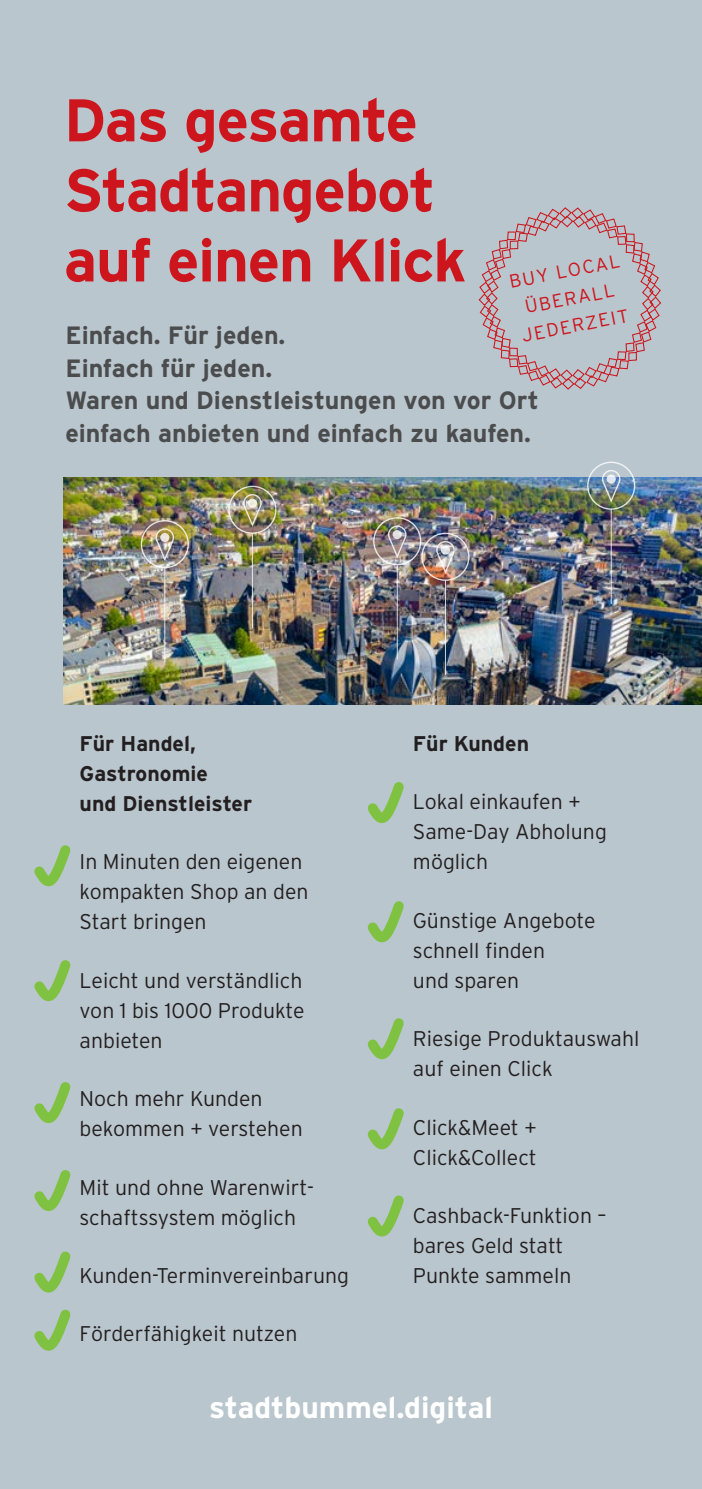
<style>
.page{position:relative;width:702px;height:1489px;background:#fff}
.page>*{position:absolute;margin:0;border:0;box-sizing:border-box;transform-origin:0 0}
.t1{font:700 60px/70px "Interstate";letter-spacing:-.02em;color:#cd151d}
.t2{font:700 30px "Interstate";color:#fff}
.t3{font:700 25px/32.5px "Interstate";color:#4b4c4d}
.t4{font:300 21.25px/30px "Interstate";color:#231f20}
.t5{font:700 21.25px/30px "Interstate";color:#231f20}
.t6{font:300 18.75px/27.5px "Interstate";color:#cd151d;text-align:center}
</style>
<div class="page">
<div style="left:0;top:0;width:702px;height:1488px;background:#bac6cd"></div>
<hr style="left:701px;top:0;width:1px;height:1488px;background:#103b8a">
<img style="left:64px;top:477px;width:638px;height:227px">
<div style="left:587px;top:461px;width:48px;height:49px;border:1px solid #fff;border-radius:50%"></div>
<hr style="left:610px;top:509px;width:1px;height:94px;background:#fff">
<svg style="left:601px;top:470px;width:20px;height:34px"></svg>
<svg style="left:606px;top:474px;width:9px;height:9px"></svg>
<div style="left:373px;top:517px;width:48px;height:48px;border:1px solid #fff;border-radius:50%"></div>
<hr style="left:397px;top:564px;width:1px;height:95px;background:#fff">
<svg style="left:387px;top:525px;width:20px;height:35px"></svg>
<svg style="left:392px;top:530px;width:10px;height:9px"></svg>
<div style="left:421px;top:532px;width:48px;height:49px;border:1px solid #fff;border-radius:50%"></div>
<hr style="left:445px;top:580px;width:1px;height:94px;background:#fff">
<svg style="left:435px;top:540px;width:20px;height:35px"></svg>
<svg style="left:441px;top:545px;width:9px;height:9px"></svg>
<div style="left:228px;top:485px;width:48px;height:49px;border:1px solid #fff;border-radius:50%"></div>
<hr style="left:252px;top:533px;width:1px;height:94px;background:#fff">
<svg style="left:242px;top:493px;width:20px;height:35px"></svg>
<svg style="left:248px;top:498px;width:9px;height:9px"></svg>
<div style="left:141px;top:520px;width:48px;height:48px;border:1px solid #fff;border-radius:50%"></div>
<hr style="left:164px;top:567px;width:1px;height:95px;background:#fff">
<svg style="left:155px;top:527px;width:20px;height:36px"></svg>
<svg style="left:160px;top:533px;width:9px;height:9px"></svg>
<svg style="left:478px;top:207px;width:183px;height:183px"></svg>
<svg style="left:34px;top:845px;width:37px;height:42px"></svg>
<svg style="left:34px;top:960px;width:37px;height:42px"></svg>
<svg style="left:34px;top:1082px;width:37px;height:42px"></svg>
<svg style="left:34px;top:1170px;width:37px;height:42px"></svg>
<svg style="left:34px;top:1251px;width:37px;height:42px"></svg>
<svg style="left:34px;top:1309px;width:37px;height:42px"></svg>
<svg style="left:367px;top:782px;width:37px;height:42px"></svg>
<svg style="left:367px;top:901px;width:37px;height:42px"></svg>
<svg style="left:367px;top:1018px;width:37px;height:42px"></svg>
<svg style="left:367px;top:1108px;width:37px;height:42px"></svg>
<svg style="left:367px;top:1195px;width:37px;height:42px"></svg>
<h1 class="t1" style="left:64px;top:85px;width:404px">Das gesamte<br>Stadtangebot auf einen Klick</h1>
<p class="t6" style="left:507px;top:268px;width:114px;rotate:-11deg">BUY LOCAL<br>ÜBERALL<br>JEDERZEIT</p>
<p class="t3" style="left:65px;top:319px;width:475px">Einfach. Für jeden.<br>Einfach für jeden.<br>Waren und Dienstleistungen von vor Ort einfach anbieten und einfach zu kaufen.</p>
<p class="t5" style="left:80px;top:728px;width:174px">Für Handel,<br>Gastronomie<br>und Dienstleister</p>
<p class="t4" style="left:80px;top:846px;width:230px">In Minuten den eigenen kompakten Shop an den<br>Start bringen</p>
<p class="t4" style="left:80px;top:965px;width:226px;text-align:justify">Leicht und verständlich von 1 bis 1000 Produkte anbieten</p>
<p class="t4" style="left:80px;top:1083px;width:225px">Noch mehr Kunden bekommen + verstehen</p>
<p class="t4" style="left:80px;top:1171px;width:236px">Mit und ohne Warenwirt&shy;schaftssystem möglich</p>
<p class="t4" style="left:80px;top:1260px;width:271px">Kunden-Terminvereinbarung</p>
<p class="t4" style="left:80px;top:1318px;width:219px">Förderfähigkeit nutzen</p>
<p class="t5" style="left:413px;top:728px;width:118px">Für Kunden</p>
<p class="t4" style="left:413px;top:786px;width:195px">Lokal einkaufen +<br>Same-Day Abholung möglich</p>
<p class="t4" style="left:413px;top:905px;width:184px">Günstige Angebote schnell finden<br>und sparen</p>
<p class="t4" style="left:413px;top:1023px;width:228px">Riesige Produktauswahl auf einen Click</p>
<p class="t4" style="left:413px;top:1111px;width:125px">Click&amp;Meet +<br>Click&amp;Collect</p>
<p class="t4" style="left:413px;top:1200px;width:195px">Cashback-Funktion – bares Geld statt<br>Punkte sammeln</p>
<h2 class="t2" style="left:209px;top:1388px;width:285px">stadtbummel.digital</h2>
</div>
